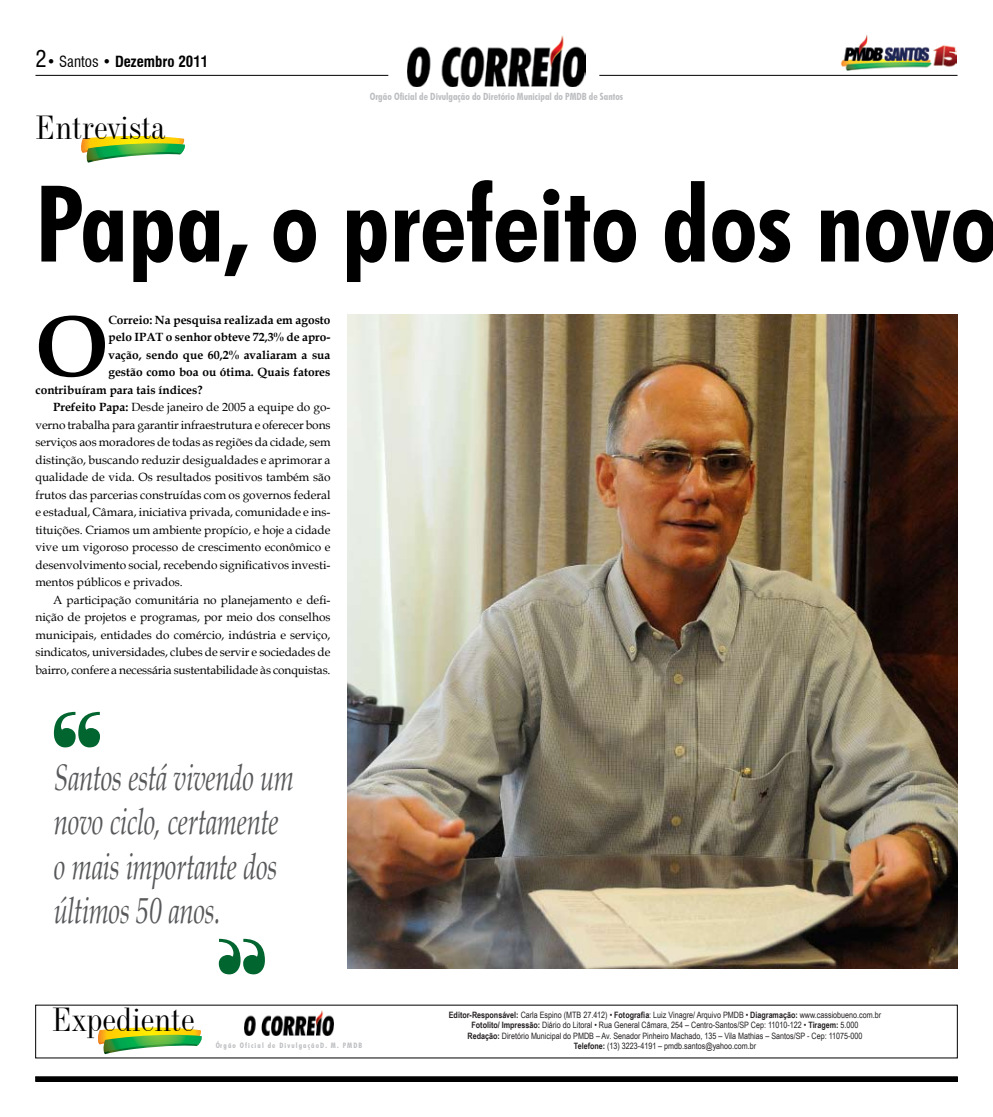
<style>
.page{position:relative;width:993px;height:1117px;background:#fff}
.page>*{position:absolute;margin:0;border:0;box-sizing:border-box;transform-origin:0 0}
.t1{font:700 condensed 106.12px "Futura BT";color:#000}
.t2{font:700 87.5px "Book Antiqua";color:#000}
.t3{font:italic 36.88px/44.2px "Book Antiqua";letter-spacing:-.01em;color:#58595b;scale:.7 1}
.t4{font:32.5px "Industrial 736 BT";color:#000}
.t5{font:700 condensed 15px "Swiss 721 BT";color:#000}
.t6{font:11.88px "Book Antiqua";color:#000}
.t7{font:700 11.88px "Book Antiqua";color:#000}
.t8{font:700 condensed 10px "Futura BT";color:#bcbdc0}
.t9{font:8.75px/10.5px "Arial Narrow";color:#231f20;text-align:center}
.t10{font:700 condensed 7.5px "Futura BT";letter-spacing:.15em;color:#bcbdc0}
.s1{font-weight:400;font-size:22.5px}
.s2{font-weight:400}
.s3{font-weight:700}
</style>
<div class="page">
<img style="left:408px;top:35px;width:177px;height:52px">
<hr style="left:35px;top:75px;width:353px;height:1px;background:#000">
<hr style="left:599px;top:75px;width:358px;height:1px;background:#000">
<div style="left:36px;top:1076px;width:921px;height:5px;background:#000"></div>
<div style="left:35px;top:1076px;width:922px;height:5px;border:1px solid #000"></div>
<img style="left:840px;top:34px;width:116px;height:37px">
<img style="left:347px;top:315px;width:610px;height:652px">
<img style="left:244px;top:1010px;width:89px;height:25px">
<svg style="left:97px;top:1027px;width:105px;height:27px"></svg>
<svg style="left:81px;top:136px;width:104px;height:27px"></svg>
<svg style="left:54px;top:711px;width:46px;height:36px"></svg>
<svg style="left:219px;top:938px;width:46px;height:36px"></svg>
<p class="t5" style="left:35px;top:53px;width:174px"><span class="s1">2</span><span class="s2">• Santos •</span> Dezembro 2011</p>
<h3 class="t4" style="left:35px;top:107px;width:131px">Entrevista</h3>
<p class="t8" style="left:369px;top:90px;width:255px">Orgão Oficial de Divulgação do Diretório Municipal do PMDB de Santos</p>
<h1 class="t1" style="left:35px;top:159px;width:963px">Papa, o prefeito dos novo</h1>
<h2 class="t2" style="left:35px;top:286px;width:74px">O</h2>
<p class="t7" style="left:108px;top:311px;width:223px">Correio: Na pesquisa realizada em agosto</p>
<p class="t7" style="left:108px;top:329px;width:223px">pelo IPAT o senhor obteve 72,3% de apro-</p>
<p class="t7" style="left:108px;top:346px;width:223px">vação, sendo que 60,2% avaliaram a sua</p>
<p class="t7" style="left:108px;top:364px;width:223px">gestão como boa ou ótima. Quais fatores</p>
<p class="t7" style="left:35px;top:381px;width:169px">contribuíram para tais índices?</p>
<p class="t6" style="left:53px;top:398px;width:279px"><span class="s3">Prefeito Papa:</span> Desde janeiro de 2005 a equipe do go-</p>
<p class="t6" style="left:35px;top:416px;width:296px">verno trabalha para garantir infraestrutura e oferecer bons</p>
<p class="t6" style="left:35px;top:433px;width:296px">serviços aos moradores de todas as regiões da cidade, sem</p>
<p class="t6" style="left:35px;top:451px;width:296px">distinção, buscando reduzir desigualdades e aprimorar a</p>
<p class="t6" style="left:35px;top:468px;width:296px">qualidade de vida. Os resultados positivos também são</p>
<p class="t6" style="left:35px;top:486px;width:296px">frutos das parcerias construídas com os governos federal</p>
<p class="t6" style="left:35px;top:504px;width:296px">e estadual, Câmara, iniciativa privada, comunidade e ins-</p>
<p class="t6" style="left:35px;top:521px;width:296px">tituições. Criamos um ambiente propício, e hoje a cidade</p>
<p class="t6" style="left:35px;top:539px;width:296px">vive um vigoroso processo de crescimento econômico e</p>
<p class="t6" style="left:35px;top:556px;width:296px">desenvolvimento social, recebendo significativos investi-</p>
<p class="t6" style="left:35px;top:574px;width:149px">mentos públicos e privados.</p>
<p class="t6" style="left:53px;top:591px;width:279px">A participação comunitária no planejamento e defi-</p>
<p class="t6" style="left:35px;top:609px;width:296px">nição de projetos e programas, por meio dos conselhos</p>
<p class="t6" style="left:35px;top:626px;width:296px">municipais, entidades do comércio, indústria e serviço,</p>
<p class="t6" style="left:35px;top:644px;width:296px">sindicatos, universidades, clubes de servir e sociedades de</p>
<p class="t6" style="left:35px;top:661px;width:296px">bairro, confere a necessária sustentabilidade às conquistas.</p>
<h3 class="t3" style="left:54px;top:754px;width:344px">Santos está vivendo um novo ciclo, certamente o mais importante dos últimos 50 anos.</h3>
<h3 class="t4" style="left:52px;top:998px;width:144px">Expediente</h3>
<p class="t10" style="left:216px;top:1040px;width:148px">Órgão Oficial de DivulgaçãoD. M. PMDB</p>
<p class="t9" style="left:448px;top:1008px;width:433px"><span class="s3">Editor-Responsável:</span> Carla Espino (MTB 27.412) • <span class="s3">Fotografia</span>: Luiz Vinagre/ Arquivo PMDB • <span class="s3">Diagramação:</span> www.cassiobueno.com.br <span class="s3">Fotolito/ Impressão:</span> Diário do Litoral • Rua General Câmara, 254 – Centro-Santos/SP Cep: 11010-122 • <span class="s3">Tiragem:</span> 5.000<br><span class="s3">Redação:</span> Diretório Municipal do PMDB – Av. Senador Pinheiro Machado, 135 – Vila Mathias – Santos/SP - Cep: 11075-000<br><span class="s3">Telefone:</span> (13) 3223-4191 – pmdb.santos@yahoo.com.br</p>
</div>
